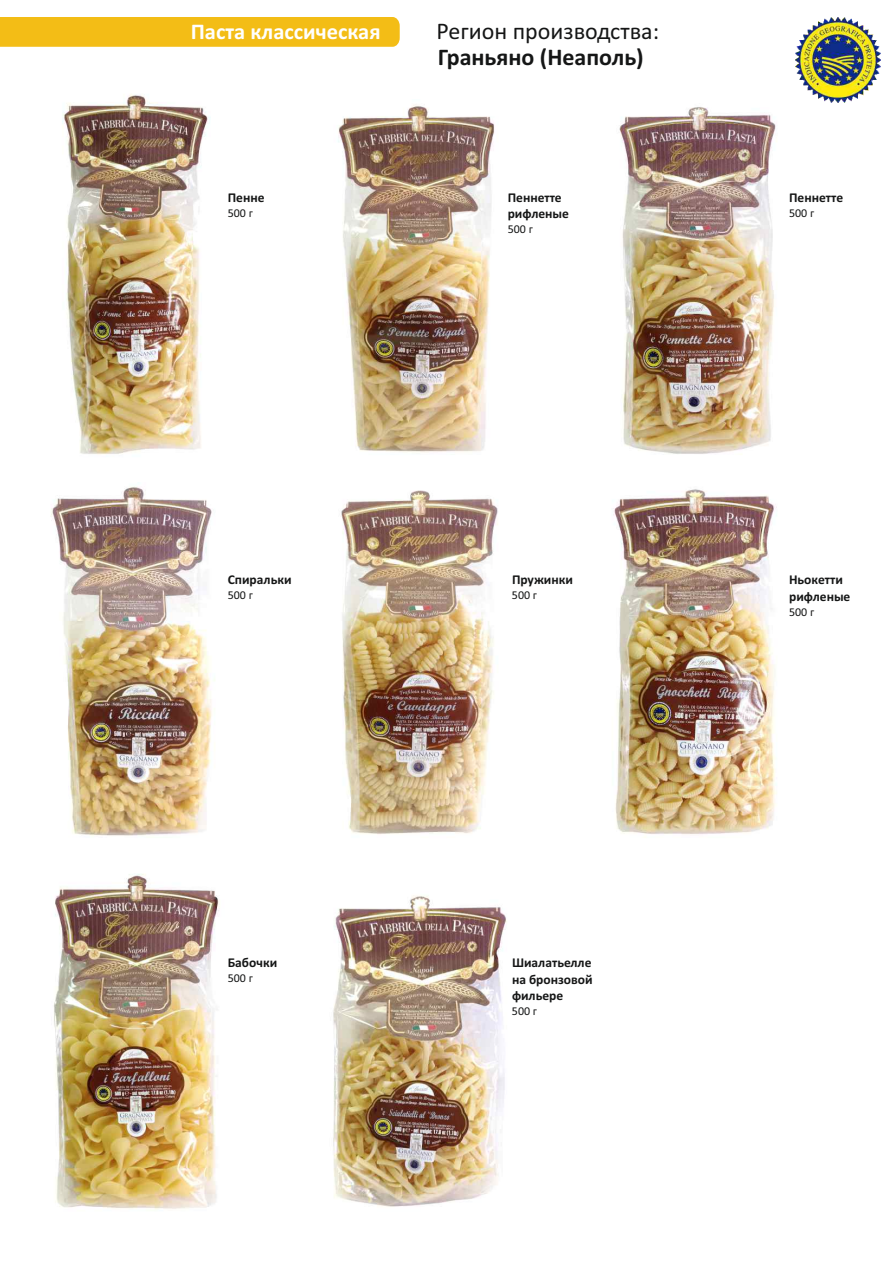
<style>
.page{position:relative;width:893px;height:1263px;background:#fff}
.page>*{position:absolute;margin:0;border:0;box-sizing:border-box;transform-origin:0 0}
.t1{font:24px "Calibri";color:#151616}
.t2{font:700 24px "Calibri";color:#151616}
.t3{font:700 22.5px "Calibri";color:#fff}
.t4{font:700 13.5px/16.5px "Calibri";color:#151616}
.t5{font:12px "Calibri";color:#151616}
</style>
<div class="page">
<div style="left:0;top:17px;width:400px;height:30px;background:#f3bd16"></div>
<img style="left:338px;top:104px;width:156px;height:349px">
<img style="left:341px;top:490px;width:157px;height:344px">
<img style="left:51px;top:486px;width:164px;height:350px">
<img style="left:613px;top:489px;width:164px;height:345px">
<img style="left:54px;top:874px;width:166px;height:336px">
<img style="left:333px;top:895px;width:174px;height:312px">
<img style="left:62px;top:94px;width:148px;height:361px">
<img style="left:619px;top:107px;width:157px;height:347px">
<img style="left:795px;top:17px;width:85px;height:85px">
<h2 class="t3" style="left:191px;top:22px;width:191px">Паста классическая</h2>
<h1 class="t1" style="left:437px;top:21px;width:224px">Регион производства:</h1>
<h1 class="t2" style="left:438px;top:47px;width:207px">Граньяно (Неаполь)</h1>
<p class="t4" style="left:228px;top:190px;width:38px">Пенне</p>
<p class="t5" style="left:228px;top:208px;width:27px">500 г</p>
<p class="t4" style="left:508px;top:190px;width:63px">Пеннетте рифленые</p>
<p class="t5" style="left:508px;top:224px;width:27px">500 г</p>
<p class="t4" style="left:789px;top:190px;width:56px">Пеннетте</p>
<p class="t5" style="left:789px;top:208px;width:27px">500 г</p>
<p class="t4" style="left:228px;top:573px;width:65px">Спиральки</p>
<p class="t5" style="left:228px;top:590px;width:27px">500 г</p>
<p class="t4" style="left:228px;top:955px;width:51px">Бабочки</p>
<p class="t5" style="left:228px;top:973px;width:27px">500 г</p>
<p class="t4" style="left:512px;top:573px;width:63px">Пружинки</p>
<p class="t5" style="left:512px;top:590px;width:27px">500 г</p>
<p class="t4" style="left:512px;top:955px;width:82px;text-align:justify">Шиалатьелле на бронзовой фильере</p>
<p class="t5" style="left:512px;top:1006px;width:27px">500 г</p>
<p class="t4" style="left:789px;top:573px;width:63px">Ньокетти рифленые</p>
<p class="t5" style="left:789px;top:607px;width:27px">500 г</p>
</div>
